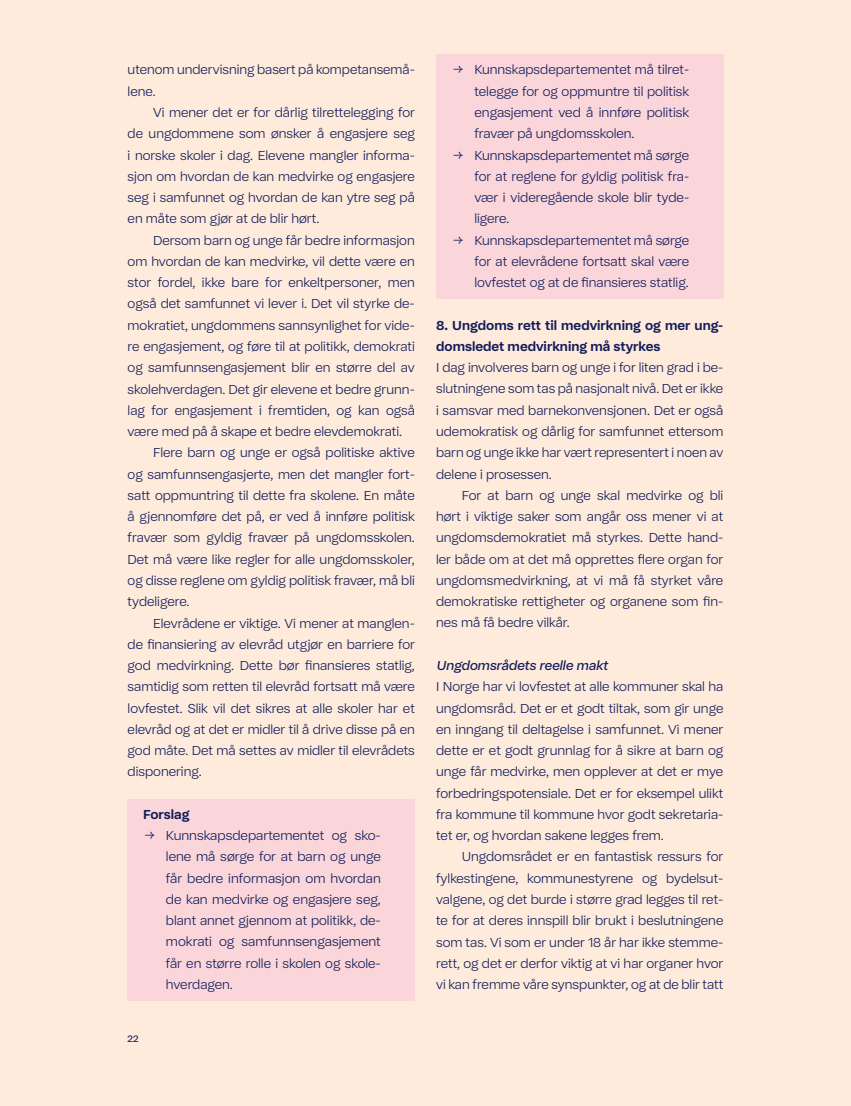
<style>
.page{position:relative;width:851px;height:1106px;background:#fff}
.page>*{position:absolute;margin:0;border:0;box-sizing:border-box;transform-origin:0 0}
.t1{font:300 13.5px/21.3px "Barneombudet";color:#121c59;text-align:justify}
.t2{font:700 13.5px/21.3px "Barneombudet";color:#121c59}
.t3{font:italic 500 13.5px "Barneombudet";color:#121c59}
.t4{font:9.75px "Barneombudet";color:#121c59}
</style>
<div class="page">
<div style="left:0;top:0;width:850px;height:1106px;background:#feebdc"></div>
<div style="left:128px;top:799px;width:287px;height:31px;background:#fad6db"></div>
<div style="left:128px;top:820px;width:287px;height:180px;background:#fad6db"></div>
<div style="left:436px;top:55px;width:287px;height:95px;background:#fad6db"></div>
<div style="left:436px;top:140px;width:287px;height:95px;background:#fad6db"></div>
<div style="left:436px;top:225px;width:287px;height:74px;background:#fad6db"></div>
<p class="t1" style="left:128px;top:59px;width:289px">utenom undervisning basert på kompetansemå&shy;lene.</p>
<p class="t1" style="left:128px;top:102px;width:289px;text-indent:26px">Vi mener det er for dårlig tilrettelegging for de ungdommene som ønsker å engasjere seg i norske skoler i dag. Elevene mangler informa&shy;sjon om hvordan de kan medvirke og engasjere seg i samfunnet og hvordan de kan ytre seg på en måte som gjør at de blir hørt.</p>
<p class="t1" style="left:153px;top:229px;width:263px">Dersom barn og unge får bedre informasjon</p>
<p class="t1" style="left:128px;top:250px;width:289px">om hvordan de kan medvirke, vil dette være en</p>
<p class="t1" style="left:128px;top:272px;width:289px">stor fordel, ikke bare for enkeltpersoner, men</p>
<p class="t1" style="left:128px;top:293px;width:288px">også det samfunnet vi lever i. Det vil styrke de-</p>
<p class="t1" style="left:128px;top:314px;width:289px">mokratiet, ungdommens sannsynlighet for vide-</p>
<p class="t1" style="left:128px;top:335px;width:289px">re engasjement, og føre til at politikk, demokrati</p>
<p class="t1" style="left:128px;top:357px;width:288px">og samfunnsengasjement blir en større del av</p>
<p class="t1" style="left:128px;top:378px;width:289px">skolehverdagen. Det gir elevene et bedre grunn-</p>
<p class="t1" style="left:128px;top:399px;width:289px">lag for engasjement i fremtiden, og kan også</p>
<p class="t1" style="left:128px;top:421px;width:276px">være med på å skape et bedre elevdemokrati.</p>
<p class="t1" style="left:153px;top:442px;width:263px">Flere barn og unge er også politiske aktive</p>
<p class="t1" style="left:128px;top:463px;width:289px">og samfunnsengasjerte, men det mangler fort-</p>
<p class="t1" style="left:128px;top:484px;width:288px">satt oppmuntring til dette fra skolene. En måte</p>
<p class="t1" style="left:128px;top:506px;width:289px">å gjennomføre det på, er ved å innføre politisk</p>
<p class="t1" style="left:128px;top:527px;width:288px">fravær som gyldig fravær på ungdomsskolen.</p>
<p class="t1" style="left:128px;top:548px;width:288px">Det må være like regler for alle ungdomsskoler,</p>
<p class="t1" style="left:128px;top:569px;width:288px">og disse reglene om gyldig politisk fravær, må bli</p>
<p class="t1" style="left:128px;top:591px;width:63px">tydeligere.</p>
<p class="t1" style="left:153px;top:612px;width:263px">Elevrådene er viktige. Vi mener at manglen-</p>
<p class="t1" style="left:128px;top:633px;width:289px">de finansiering av elevråd utgjør en barriere for</p>
<p class="t1" style="left:128px;top:654px;width:289px">god medvirkning. Dette bør finansieres statlig,</p>
<p class="t1" style="left:128px;top:676px;width:289px">samtidig som retten til elevråd fortsatt må være</p>
<p class="t1" style="left:128px;top:697px;width:289px">lovfestet. Slik vil det sikres at alle skoler har et</p>
<p class="t1" style="left:128px;top:718px;width:288px">elevråd og at det er midler til å drive disse på en</p>
<p class="t1" style="left:128px;top:739px;width:289px">god måte. Det må settes av midler til elevrådets</p>
<p class="t1" style="left:128px;top:761px;width:76px">disponering.</p>
<p class="t2" style="left:143px;top:803px;width:48px">Forslag</p>
<p class="t1" style="left:166px;top:824px;width:216px;text-indent:-21px">→ Kunnskapsdepartementet og sko&shy;lene må sørge for at barn og unge får bedre informasjon om hvordan de kan medvirke og engasjere seg, blant annet gjennom at politikk, de&shy;mokrati og samfunnsengasjement får en større rolle i skolen og skole&shy;hverdagen.</p>
<p class="t4" style="left:128px;top:1033px;width:13px">22</p>
<p class="t1" style="left:474px;top:59px;width:216px;text-indent:-21px">→ Kunnskapsdepartementet må tilret&shy;telegge for og oppmuntre til politisk engasjement ved å innføre politisk fravær på ungdomsskolen.</p>
<p class="t1" style="left:474px;top:144px;width:216px;text-indent:-21px">→ Kunnskapsdepartementet må sørge for at reglene for gyldig politisk fra&shy;vær i videregående skole blir tyde&shy;ligere.</p>
<p class="t1" style="left:474px;top:229px;width:216px;text-indent:-21px">→ Kunnskapsdepartementet må sørge for at elevrådene fortsatt skal være lovfestet og at de finansieres statlig.</p>
<p class="t2" style="left:436px;top:314px;width:289px">8. Ungdoms rett til medvirkning og mer ung&shy;domsledet medvirkning må styrkes</p>
<p class="t1" style="left:436px;top:357px;width:289px">I dag involveres barn og unge i for liten grad i be&shy;slutningene som tas på nasjonalt nivå. Det er ikke i samsvar med barnekonvensjonen. Det er også udemokratisk og dårlig for samfunnet ettersom barn og unge ikke har vært representert i noen av delene i prosessen.</p>
<p class="t1" style="left:436px;top:484px;width:289px;text-indent:26px">For at barn og unge skal medvirke og bli hørt i viktige saker som angår oss mener vi at ungdomsdemokratiet må styrkes. Dette hand&shy;ler både om at det må opprettes flere organ for ungdomsmedvirkning, at vi må få styrket våre demokratiske rettigheter og organene som fin&shy;nes må få bedre vilkår.</p>
<p class="t3" style="left:436px;top:657px;width:173px">Ungdomsrådets reelle makt</p>
<p class="t1" style="left:436px;top:676px;width:289px">I Norge har vi lovfestet at alle kommuner skal ha ungdomsråd. Det er et godt tiltak, som gir unge en inngang til deltagelse i samfunnet. Vi mener dette er et godt grunnlag for å sikre at barn og unge får medvirke, men opplever at det er mye forbedringspotensiale. Det er for eksempel ulikt fra kommune til kommune hvor godt sekretaria&shy;tet er, og hvordan sakene legges frem.</p>
<p class="t1" style="left:436px;top:846px;width:289px;text-indent:26px">Ungdomsrådet er en fantastisk ressurs for fylkestingene, kommunestyrene og bydelsut&shy;valgene, og det burde i større grad legges til ret&shy;te for at deres innspill blir brukt i beslutningene som tas. Vi som er under 18 år har ikke stemme&shy;rett, og det er derfor viktig at vi har organer hvor vi kan fremme våre synspunkter, og at de blir tatt</p>
</div>
